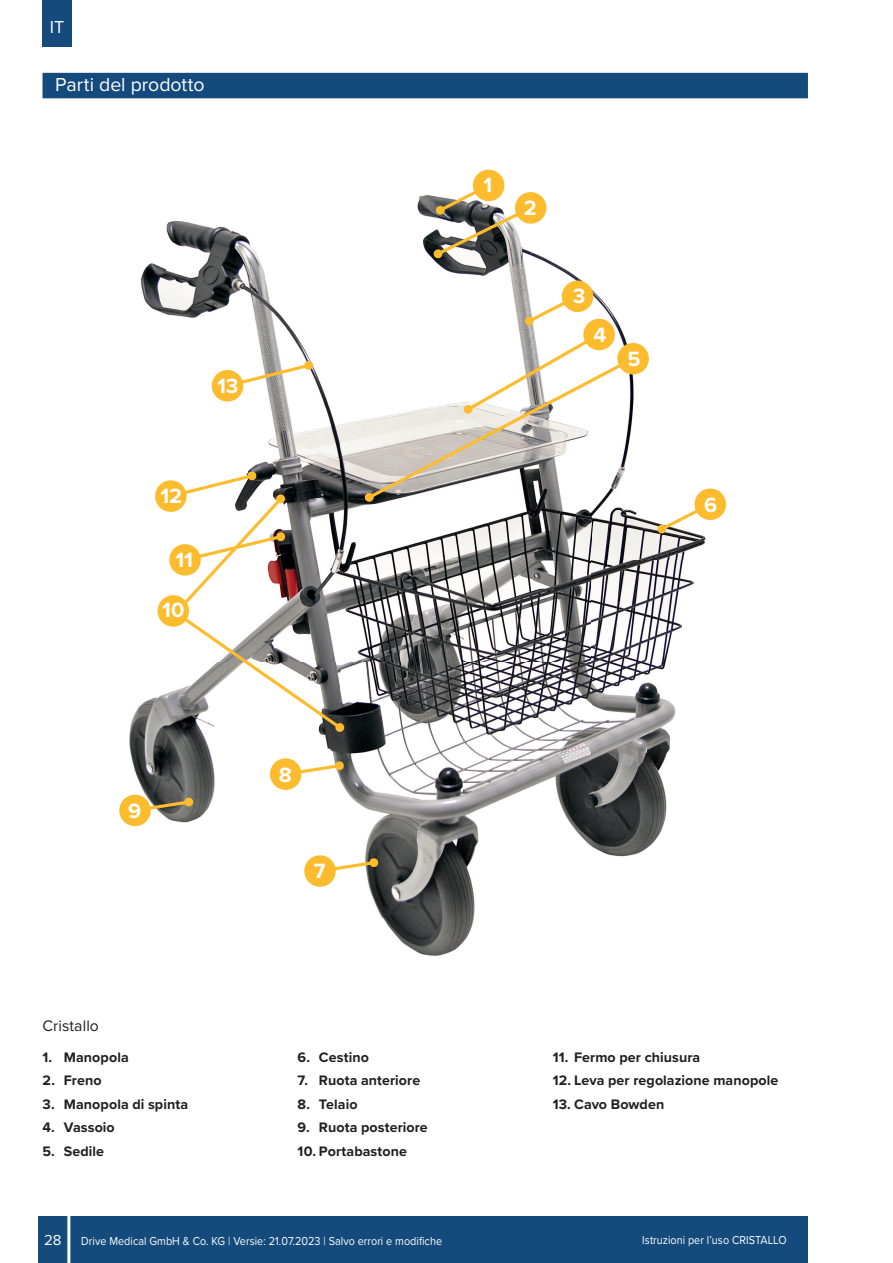
<style>
.page{position:relative;width:893px;height:1263px;background:#fff}
.page>*{position:absolute;margin:0;border:0;box-sizing:border-box;transform-origin:0 0}
.t1{font:700 21.45px "Proxima Nova";letter-spacing:-.005em;color:#fff}
.t2{font:19.5px "Proxima Nova";color:#fff}
.t3{font:18px "Proxima Nova";color:#fff}
.t4{font:15.75px "Proxima Nova";letter-spacing:.005em;color:#231f20}
.t5{font:15px "Proxima Nova";color:#fff}
.t6{font:700 14.25px "Proxima Nova";letter-spacing:.005em;color:#231f20}
.t7{font:12px "Proxima Nova";letter-spacing:.005em;color:#fff;scale:.9 1}
</style>
<div class="page">
<div style="left:38px;top:1217px;width:770px;height:46px;background:#144a7c"></div>
<hr style="left:67px;top:1211px;width:3px;height:52px;background:#fff">
<div style="left:43px;top:0;width:29px;height:46px;background:#144a7c"></div>
<div style="left:43px;top:73px;width:765px;height:25px;background:#144a7c"></div>
<img style="left:129px;top:195px;width:577px;height:761px">
<svg style="left:434px;top:169px;width:113px;height:89px"></svg>
<svg style="left:658px;top:488px;width:68px;height:45px"></svg>
<svg style="left:302px;top:853px;width:77px;height:35px"></svg>
<svg style="left:268px;top:757px;width:76px;height:35px"></svg>
<svg style="left:119px;top:793px;width:75px;height:35px"></svg>
<svg style="left:153px;top:471px;width:191px;height:261px"></svg>
<svg style="left:365px;top:280px;width:285px;height:222px"></svg>
<svg style="left:210px;top:360px;width:104px;height:43px"></svg>
<p class="t3" style="left:50px;top:14px;width:16px">IT</p>
<h2 class="t2" style="left:55px;top:70px;width:151px">Parti del prodotto</h2>
<h1 class="t1" style="left:217px;top:370px;width:23px">13</h1>
<h1 class="t1" style="left:160px;top:480px;width:23px">12</h1>
<h1 class="t1" style="left:175px;top:544px;width:19px">11</h1>
<h1 class="t1" style="left:162px;top:594px;width:24px">10</h1>
<h1 class="t1" style="left:484px;top:169px;width:10px">1</h1>
<h1 class="t1" style="left:524px;top:192px;width:14px">2</h1>
<h1 class="t1" style="left:573px;top:280px;width:14px">3</h1>
<h1 class="t1" style="left:593px;top:319px;width:14px">4</h1>
<h1 class="t1" style="left:627px;top:342px;width:15px">5</h1>
<h1 class="t1" style="left:704px;top:489px;width:15px">6</h1>
<h1 class="t1" style="left:128px;top:795px;width:15px">9</h1>
<p class="t4" style="left:43px;top:1014px;width:58px">Cristallo</p>
<p class="t6" style="left:43px;top:1046px;width:88px">1. Manopola</p>
<p class="t6" style="left:43px;top:1070px;width:61px">2. Freno</p>
<p class="t6" style="left:43px;top:1093px;width:147px">3. Manopola di spinta</p>
<p class="t6" style="left:43px;top:1117px;width:74px">4. Vassoio</p>
<p class="t6" style="left:43px;top:1140px;width:63px">5. Sedile</p>
<h1 class="t1" style="left:279px;top:758px;width:14px">8</h1>
<h1 class="t1" style="left:314px;top:855px;width:13px">7</h1>
<p class="t6" style="left:298px;top:1046px;width:73px">6. Cestino</p>
<p class="t6" style="left:298px;top:1070px;width:124px">7. Ruota anteriore</p>
<p class="t6" style="left:298px;top:1093px;width:61px">8. Telaio</p>
<p class="t6" style="left:298px;top:1117px;width:132px">9. Ruota posteriore</p>
<p class="t6" style="left:298px;top:1140px;width:111px">10. Portabastone</p>
<p class="t6" style="left:553px;top:1046px;width:149px">11. Fermo per chiusura</p>
<p class="t6" style="left:553px;top:1070px;width:227px">12. Leva per regolazione manopole</p>
<p class="t6" style="left:553px;top:1093px;width:113px">13. Cavo Bowden</p>
<p class="t5" style="left:44px;top:1229px;width:19px">28</p>
<p class="t7" style="left:81px;top:1232px;width:402px">Drive Medical GmbH &amp; Co. KG | Versie: 21.07.2023 | Salvo errori e modifiche</p>
<p class="t7" style="left:642px;top:1231px;width:162px">Istruzioni per l’uso CRISTALLO</p>
</div>
